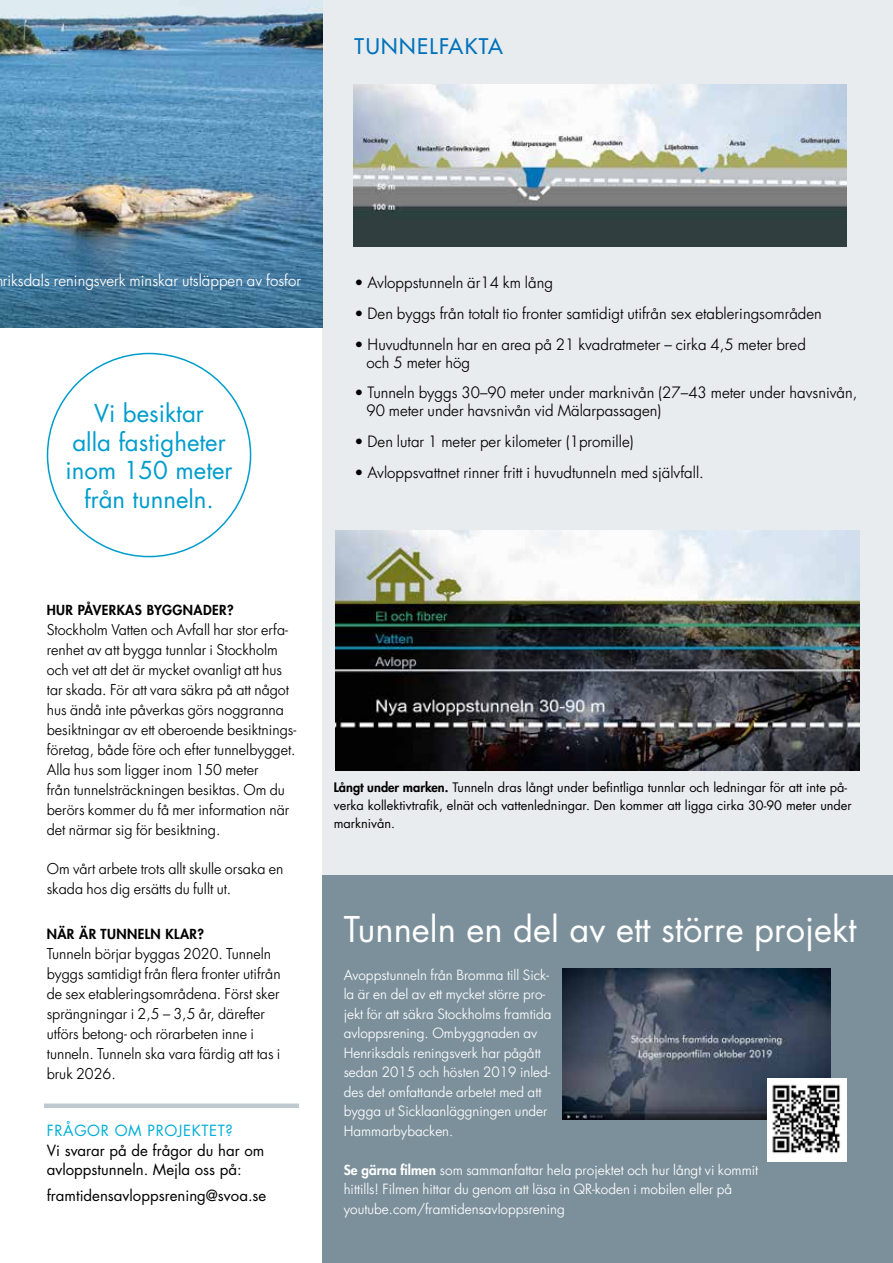
<style>
.page{position:relative;width:893px;height:1263px;background:#fff}
.page>*{position:absolute;margin:0;border:0;box-sizing:border-box;transform-origin:0 0}
.t1{font:34.5px "Futura Std";color:#fff}
.t2{font:24px/28.8px "Futura Std";color:#009dcc;text-align:center}
.t3{font:500 21px "Futura LT Pro";letter-spacing:.07em;color:#0072bb}
.t4{font:15px/18px "Futura L Tfor SVOA Sm Lt";color:#000}
.t5{font:15px/19.5px "Futura Std";color:#000}
.t6{font:15px "Futura L Tfor SVOA Sm Lt";color:#fff}
.t7{font:15px "Futura Std";letter-spacing:.04em;color:#00afd8}
.t8{font:14.25px/20px "Futura L Tfor SVOA Sm Lt";color:#000}
.t9{font:13.5px/19.5px "Futura L Tfor SVOA Sm Lt";color:#fff}
.t10{font:800 13.5px "Futura LT Pro";letter-spacing:.03em;color:#000}
.t11{font:12.75px/18px "Futura Std";color:#000}
.s1{font-family:"Futura LT Pro";font-weight:800}
</style>
<div class="page">
<div style="left:322px;top:875px;width:571px;height:388px;background:#7c909b"></div>
<div style="left:322px;top:0;width:571px;height:875px;background:#e9ecee"></div>
<img style="left:354px;top:84px;width:492px;height:163px">
<img style="left:335px;top:530px;width:525px;height:240px">
<img style="left:0;top:0;width:322px;height:327px">
<img style="left:562px;top:968px;width:269px;height:152px">
<img style="left:767px;top:1078px;width:79px;height:83px">
<div style="left:44px;top:1103px;width:255px;height:5px;background:#bfc9d0"></div>
<h3 class="t3" style="left:355px;top:31px;width:150px">TUNNELFAKTA</h3>
<p class="t6" style="left:3px;top:271px;width:300px">riksdals reningsverk minskar utsläppen av fosfor</p>
<h2 class="t2" style="left:65px;top:399px;width:169px">Vi besiktar<br>alla fastigheter inom 150 meter från tunneln.</h2>
<p class="t4" style="left:355px;top:274px;width:200px">• Avloppstunneln är14 km lång</p>
<p class="t4" style="left:355px;top:304px;width:469px">• Den byggs från totalt tio fronter samtidigt utifrån sex etableringsområden</p>
<p class="t4" style="left:366px;top:335px;width:441px;text-indent:-12px">• Huvudtunneln har en area på 21 kvadratmeter – cirka 4,5 meter bred och 5 meter hög</p>
<p class="t4" style="left:366px;top:384px;width:492px;text-indent:-12px">• Tunneln byggs 30–90 meter under marknivån (27–43 meter under havsnivån,<br>90 meter under havsnivån vid Mälarpassagen)</p>
<p class="t4" style="left:355px;top:433px;width:281px">• Den lutar 1 meter per kilometer (1promille)</p>
<p class="t4" style="left:355px;top:463px;width:351px">• Avloppsvattnet rinner fritt i huvudtunneln med självfall.</p>
<p class="t10" style="left:47px;top:600px;width:188px">HUR PÅVERKAS BYGGNADER?</p>
<p class="t8" style="left:47px;top:620px;width:251px">Stockholm Vatten och Avfall har stor erfa&shy;renhet av att bygga tunnlar i Stockholm och vet att det är mycket ovanligt att hus tar skada. För att vara säkra på att något hus ändå inte påverkas görs noggranna besiktningar av ett oberoende besiktnings&shy;företag, både före och efter tunnelbygget.<br>Alla hus som ligger inom 150 meter<br>från tunnelsträckningen besiktas. Om du berörs kommer du få mer information när det närmar sig för besiktning.</p>
<p class="t8" style="left:47px;top:859px;width:238px">Om vårt arbete trots allt skulle orsaka en skada hos dig ersätts du fullt ut.</p>
<p class="t10" style="left:47px;top:924px;width:159px">NÄR ÄR TUNNELN KLAR?</p>
<p class="t8" style="left:47px;top:944px;width:235px">Tunneln börjar byggas 2020. Tunneln byggs samtidigt från flera fronter utifrån de sex etableringsområdena. Först sker sprängningar i 2,5 – 3,5 år, därefter utförs betong- och rörarbeten inne i tunneln. Tunneln ska vara färdig att tas i bruk 2026.</p>
<p class="t7" style="left:47px;top:1121px;width:188px">FRÅGOR OM PROJEKTET?</p>
<p class="t5" style="left:47px;top:1140px;width:219px">Vi svarar på de frågor du har om avloppstunneln. Mejla oss på:</p>
<p class="t5" style="left:47px;top:1186px;width:221px">framtidensavloppsrening@svoa.se</p>
<p class="t11" style="left:334px;top:778px;width:520px"><span class="s1">Långt under marken.</span> Tunneln dras långt under befintliga tunnlar och ledningar för att inte på&shy;verka kollektivtrafik, elnät och vattenledningar. Den kommer att ligga cirka 30-90 meter under marknivån.</p>
<h1 class="t1" style="left:344px;top:907px;width:514px">Tunneln en del av ett större projekt</h1>
<p class="t9" style="left:344px;top:965px;width:209px">Avoppstunneln från Bromma till Sick&shy;la är en del av ett mycket större pro&shy;jekt för att säkra Stockholms framtida avloppsrening. Ombyggnaden av Henriksdals reningsverk har pågått sedan 2015 och hösten 2019 inled&shy;des det omfattande arbetet med att bygga ut Sicklaanläggningen under Hammarbybacken.</p>
<p class="t9" style="left:344px;top:1160px;width:416px"><span class="s1">Se gärna filmen</span> som sammanfattar hela projektet och hur långt vi kommit hittills! Filmen hittar du genom att läsa in QR-koden i mobilen eller på youtube.com/framtidensavloppsrening</p>
</div>
